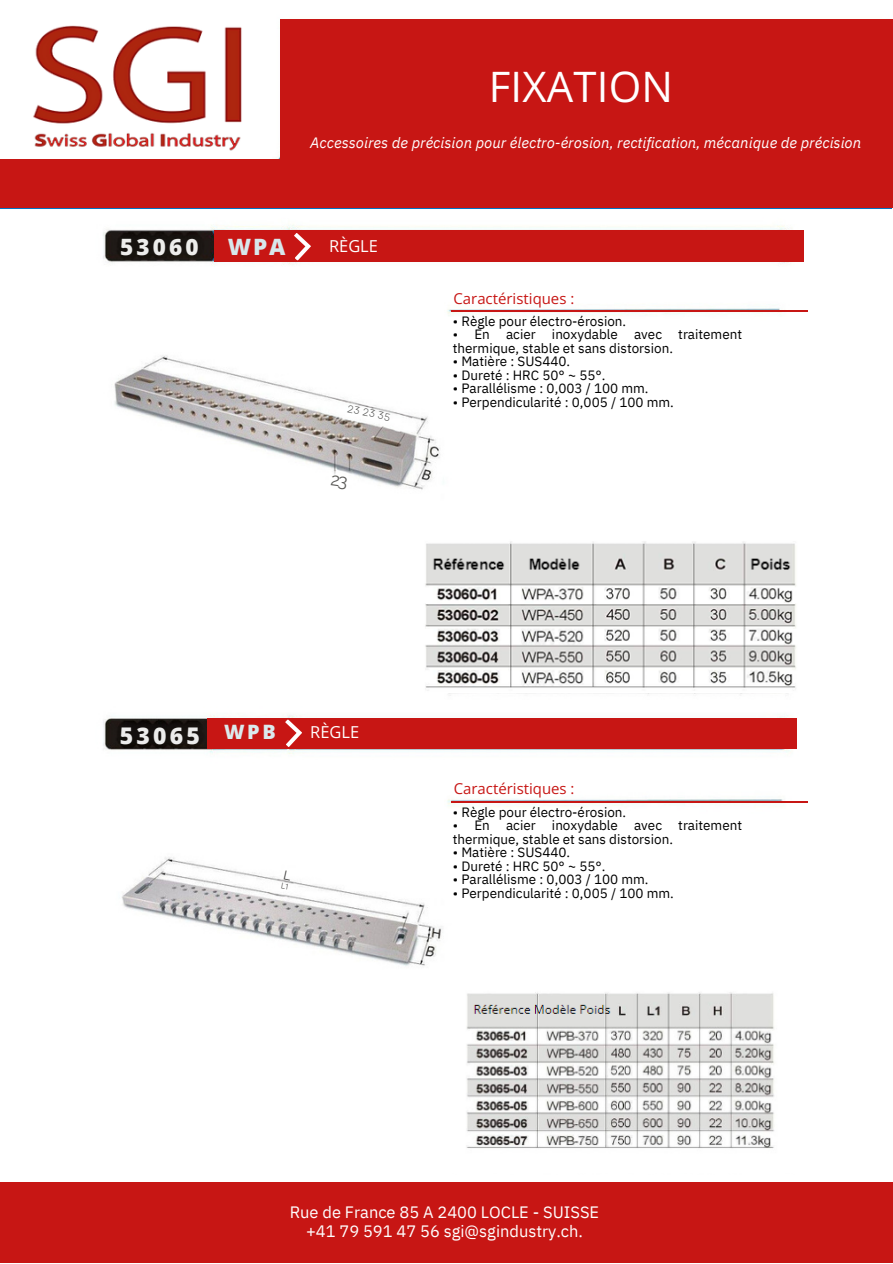
<style>
.page{position:relative;width:893px;height:1264px;background:#fff}
.page>*{position:absolute;margin:0;border:0;box-sizing:border-box;transform-origin:0 0}
.t1{font:41.85px "Open Sans";letter-spacing:.005em;color:#fff}
.t2{font:800 22.95px "Open Sans";letter-spacing:.14em;color:#ececeb}
.t3{font:800 22.5px "Open Sans";letter-spacing:.14em;color:#ededeb}
.t4{font:800 22.5px "Open Sans";color:#d8e7eb}
.t5{font:800 19.8px "Open Sans";color:#dbeaed}
.t6{font:16.5px "IBM Plex Sans";color:#fff}
.t7{font:16.5px "Open Sans";color:#fff}
.t8{font:italic 15px "IBM Plex Sans";color:#fff}
.t9{font:15px "Open Sans";color:#c71614}
.t10{font:13.5px/13.5px "IBM Plex Sans";color:#000}
.t11{font:10.35px "Garet";color:#565655}
</style>
<div class="page">
<img style="left:27px;top:208px;width:835px;height:758px">
<div style="left:279px;top:19px;width:613px;height:189px;background:#c71614"></div>
<img style="left:33px;top:26px;width:209px;height:125px">
<div style="left:0;top:159px;width:310px;height:49px;background:#c71614"></div>
<div style="left:0;top:1181px;width:892px;height:81px;background:#c71614"></div>
<img style="left:466px;top:992px;width:308px;height:157px">
<img style="left:416px;top:532px;width:387px;height:161px">
<div style="left:208px;top:718px;width:588px;height:30px;background:#c71614"></div>
<div style="left:214px;top:230px;width:589px;height:31px;background:#c71614"></div>
<svg style="left:294px;top:233px;width:17px;height:28px"></svg>
<svg style="left:285px;top:719px;width:17px;height:28px"></svg>
<hr style="left:451px;top:310px;width:356px;height:2px;background:#c71614">
<hr style="left:451px;top:801px;width:356px;height:1px;background:#c71614">
<svg style="left:281px;top:870px;width:11px;height:19px"></svg>
<svg style="left:331px;top:474px;width:16px;height:15px"></svg>
<p class="t1" style="left:489px;top:58px;width:186px">FIXATION</p>
<p class="t8" style="left:310px;top:133px;width:552px">Accessoires de précision pour électro-érosion, rectification, mécanique de précision</p>
<p class="t8" style="left:313px;top:133px;width:552px">Accessoires de précision pour électro-érosion, rectification, mécanique de précision</p>
<p class="t3" style="left:120px;top:230px;width:80px">53060</p>
<p class="t4" style="left:228px;top:230px;width:59px">WPA</p>
<p class="t7" style="left:329px;top:234px;width:50px">RÈGLE</p>
<p class="t11" style="left:349px;top:401px;width:45px;rotate:12deg">23 23 35</p>
<p class="t9" style="left:453px;top:287px;width:122px">Caractéristiques :</p>
<p class="t10" style="left:453px;top:314px;width:175px">• Règle pour électro-érosion.</p>
<p class="t10" style="left:453px;top:327px;width:291px">• En acier inoxydable avec traitement thermique, stable et sans distorsion.</p>
<p class="t10" style="left:453px;top:354px;width:119px">• Matière : SUS440.</p>
<p class="t10" style="left:453px;top:368px;width:154px">• Dureté : HRC 50° ~ 55°.</p>
<p class="t10" style="left:453px;top:381px;width:197px">• Parallélisme : 0,003 / 100 mm.</p>
<p class="t10" style="left:453px;top:395px;width:222px">• Perpendicularité : 0,005 / 100 mm.</p>
<p class="t2" style="left:120px;top:719px;width:81px">53065</p>
<p class="t5" style="left:224px;top:717px;width:53px">WPB</p>
<p class="t7" style="left:310px;top:720px;width:50px">RÈGLE</p>
<p class="t9" style="left:453px;top:777px;width:122px">Caractéristiques :</p>
<p class="t10" style="left:453px;top:805px;width:175px">• Règle pour électro-érosion.</p>
<p class="t10" style="left:453px;top:818px;width:291px">• En acier inoxydable avec traitement thermique, stable et sans distorsion.</p>
<p class="t10" style="left:453px;top:845px;width:119px">• Matière : SUS440.</p>
<p class="t10" style="left:453px;top:859px;width:154px">• Dureté : HRC 50° ~ 55°.</p>
<p class="t10" style="left:453px;top:872px;width:197px">• Parallélisme : 0,003 / 100 mm.</p>
<p class="t10" style="left:453px;top:886px;width:222px">• Perpendicularité : 0,005 / 100 mm.</p>
<p class="t6" style="left:290px;top:1200px;width:311px">Rue de France 85 A 2400 LOCLE - SUISSE</p>
<p class="t6" style="left:306px;top:1219px;width:278px">+41 79 591 47 56 sgi@sgindustry.ch.</p>
</div>
